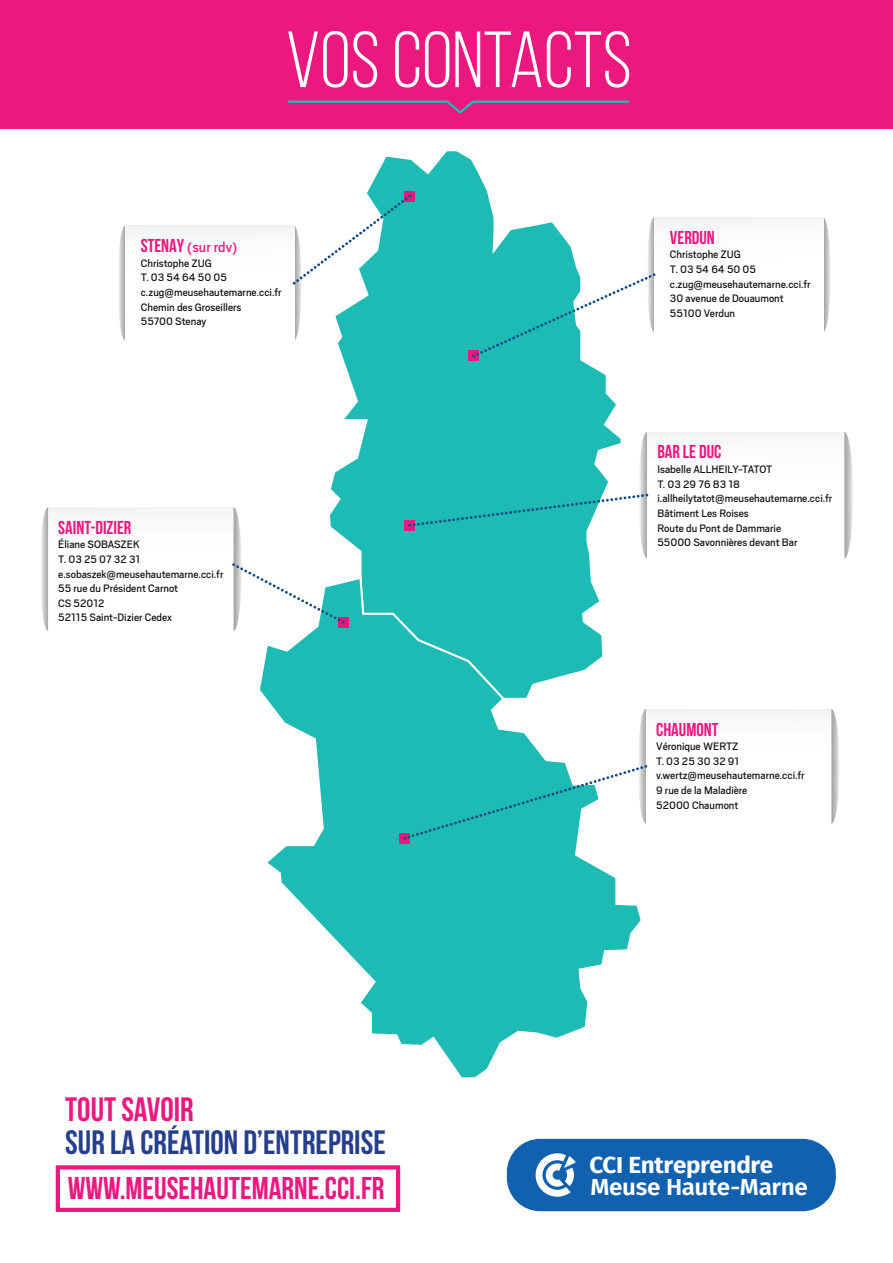
<style>
.page{position:relative;width:893px;height:1263px;background:#fff}
.page>*{position:absolute;margin:0;border:0;box-sizing:border-box;transform-origin:0 0}
.t1{font:79.5px "Bebas Neue";color:#fff}
.t2{font:700 33.75px "Bebas Neue";color:#253f8e}
.t3{font:700 33.75px "Bebas Neue";color:#ed1780}
.t4{font:700 31.5px "Bebas Neue";color:#ed1780}
.t5{font:600 23.25px/22.2px "Fira Sans";letter-spacing:-.015em;color:#fff;scale:1.04 1}
.t6{font:700 18.6px "Bebas Neue";color:#ed1780}
.t7{font:16.05px "Scout";color:#ed1780}
.t8{font:12px/14.7px "Scout";color:#101315}
.s1{font-family:"Bebas Neue";font-weight:700;font-size:18.6px}
.s2{font-weight:700}
</style>
<div class="page">
<div style="left:56px;top:1165px;width:344px;height:47px;border:4px solid #ed1780"></div>
<svg style="left:331px;top:151px;width:285px;height:424px"></svg>
<svg style="left:260px;top:575px;width:381px;height:503px"></svg>
<div style="left:338px;top:617px;width:10px;height:10px;background:#ed1780"></div>
<div style="left:399px;top:833px;width:11px;height:10px;background:#ed1780"></div>
<div style="left:468px;top:351px;width:11px;height:10px;background:#ed1780"></div>
<svg style="left:404px;top:520px;width:6px;height:10px"></svg>
<div style="left:404px;top:191px;width:11px;height:10px;background:#ed1780"></div>
<svg style="left:119px;top:226px;width:6px;height:114px"></svg>
<svg style="left:287px;top:194px;width:125px;height:146px"></svg>
<svg style="left:823px;top:217px;width:7px;height:115px"></svg>
<svg style="left:473px;top:217px;width:189px;height:141px"></svg>
<svg style="left:410px;top:432px;width:443px;height:126px"></svg>
<svg style="left:41px;top:507px;width:304px;height:124px"></svg>
<svg style="left:405px;top:709px;width:434px;height:131px"></svg>
<div style="left:0;top:0;width:893px;height:129px;background:#ed1780"></div>
<svg style="left:288px;top:100px;width:342px;height:14px"></svg>
<div style="left:507px;top:1139px;width:329px;height:72px;background:#1161af;border-radius:33px"></div>
<svg style="left:536px;top:1153px;width:40px;height:44px"></svg>
<p class="t1" style="left:286px;top:17px;width:348px">VOS CONTACTS</p>
<p class="t7" style="left:141px;top:237px;width:98px"><span class="s1">STENAY</span> (sur rdv)</p>
<p class="t8" style="left:141px;top:255px;width:142px">Christophe ZUG<br>T. 03 54 64 50 05 c.zug@meusehautemarne.cci.fr<br>Chemin des Groseillers<br>55700 Stenay</p>
<p class="t6" style="left:58px;top:517px;width:75px">SAINT-DIZIER</p>
<p class="t8" style="left:58px;top:536px;width:167px">Éliane SOBASZEK<br>T. 03 25 07 32 31 e.sobaszek@meusehautemarne.cci.fr<br>55 rue du Président Carnot<br>CS 52012<br>52115 Saint-Dizier Cedex</p>
<p class="t6" style="left:670px;top:227px;width:46px">VERDUN</p>
<p class="t8" style="left:670px;top:247px;width:142px">Christophe ZUG<br>T. 03 54 64 50 05 c.zug@meusehautemarne.cci.fr<br>30 avenue de Douaumont<br>55100 Verdun</p>
<p class="t6" style="left:657px;top:442px;width:65px">BAR LE DUC</p>
<p class="t8" style="left:657px;top:461px;width:176px">Isabelle ALLHEILY-TATOT<br>T. 03 29 76 83 18 i.allheilytatot@meusehautemarne.cci.fr<br>Bâtiment Les Roises<br>Route du Pont de Dammarie<br>55000 Savonnières devant Bar</p>
<p class="t6" style="left:656px;top:719px;width:64px">CHAUMONT</p>
<p class="t8" style="left:656px;top:738px;width:150px">Véronique WERTZ<br>T. 03 25 30 32 91 v.wertz@meusehautemarne.cci.fr<br>9 rue de la Maladière<br>52000 Chaumont</p>
<p class="t3" style="left:65px;top:1091px;width:130px">TOUT SAVOIR</p>
<p class="t2" style="left:65px;top:1124px;width:322px">SUR LA CRÉATION D’ENTREPRISE</p>
<p class="t4" style="left:68px;top:1171px;width:318px">WWW.MEUSEHAUTEMARNE.CCI.FR</p>
<p class="t5" style="left:589px;top:1152px;width:212px"><span class="s2">CCI Entreprendre<br></span>Meuse Haute-Marne</p>
</div>
